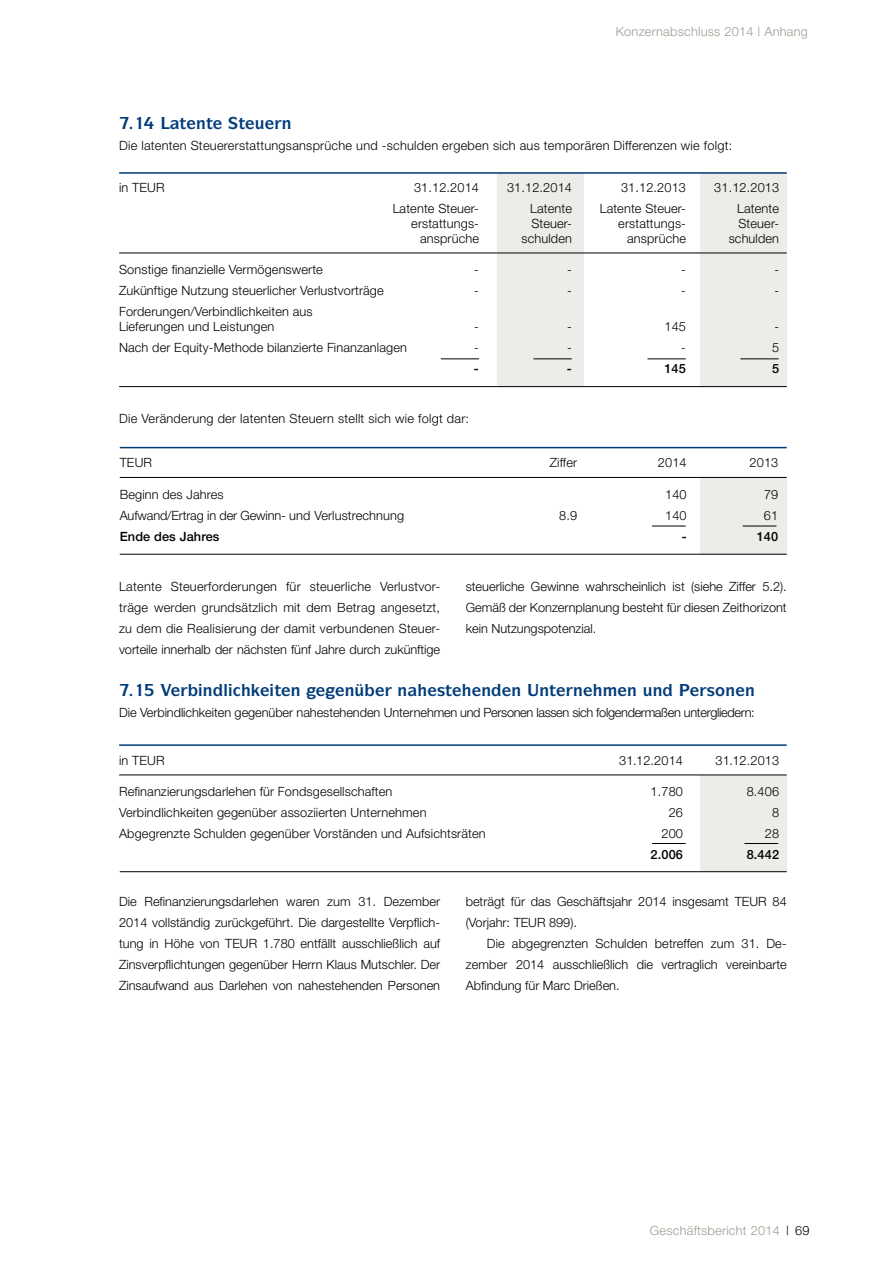
<style>
.page{position:relative;width:893px;height:1263px;background:#fff}
.page>*{position:absolute;margin:0;border:0;box-sizing:border-box;transform-origin:0 0}
.t1{font:700 18px "Symbol EFOP";color:#003b79}
.t2{font:300 12.75px/21px "Helvetica Neue";letter-spacing:.01em;color:#000}
.t3{font:300 12.75px "Helvetica Neue";letter-spacing:.02em;color:#9d9c90}
.t4{font:300 12.75px "Helvetica Neue";letter-spacing:-.01em;color:#000}
.t5{font:500 12.75px "Helvetica Neue";letter-spacing:.01em;color:#000}
.s1{color:#000}
</style>
<div class="page">
<div style="left:700px;top:775px;width:87px;height:97px;background:#edece9"></div>
<hr style="left:119px;top:744px;width:668px;height:2px;background:#003b79">
<hr style="left:119px;top:774px;width:668px;height:1px;background:#000">
<div style="left:700px;top:172px;width:87px;height:215px;background:#edece9"></div>
<div style="left:498px;top:172px;width:86px;height:215px;background:#edece9"></div>
<hr style="left:119px;top:172px;width:668px;height:2px;background:#003b79">
<hr style="left:119px;top:253px;width:668px;height:1px;background:#000">
<hr style="left:119px;top:386px;width:668px;height:1px;background:#000">
<hr style="left:441px;top:358px;width:38px;height:1px;background:#000">
<hr style="left:533px;top:358px;width:39px;height:1px;background:#000">
<hr style="left:647px;top:358px;width:39px;height:1px;background:#000">
<hr style="left:740px;top:358px;width:39px;height:1px;background:#000">
<div style="left:700px;top:477px;width:87px;height:78px;background:#edece9"></div>
<hr style="left:652px;top:526px;width:34px;height:1px;background:#000">
<hr style="left:652px;top:843px;width:34px;height:1px;background:#000">
<hr style="left:744px;top:843px;width:34px;height:1px;background:#000">
<hr style="left:743px;top:526px;width:33px;height:1px;background:#000">
<hr style="left:120px;top:447px;width:667px;height:1px;background:#003b79">
<hr style="left:120px;top:477px;width:667px;height:1px;background:#000">
<hr style="left:120px;top:554px;width:667px;height:1px;background:#000">
<hr style="left:120px;top:871px;width:667px;height:1px;background:#000">
<p class="t3" style="left:616px;top:23px;width:194px">Konzernabschluss 2014 | Anhang</p>
<h1 class="t1" style="left:144px;top:112px;width:71px">✔ ▼ ■▼</h1>
<h1 class="t1" style="left:238px;top:112px;width:55px">▼◆ ■</h1>
<p class="t2" style="left:119px;top:134px;width:615px">Die latenten Steuererstattungsansprüche und -schulden ergeben sich aus temporären Differenzen wie folgt:</p>
<p class="t2" style="left:119px;top:176px;width:47px">in TEUR</p>
<p class="t2" style="left:414px;top:176px;width:66px">31.12.2014</p>
<p class="t2" style="left:507px;top:176px;width:66px">31.12.2014</p>
<p class="t2" style="left:621px;top:176px;width:66px">31.12.2013</p>
<p class="t2" style="left:714px;top:176px;width:66px">31.12.2013</p>
<p class="t2" style="left:393px;top:197px;width:88px">Latente Steuer-</p>
<p class="t2" style="left:530px;top:197px;width:43px">Latente</p>
<p class="t2" style="left:600px;top:197px;width:88px">Latente Steuer-</p>
<p class="t2" style="left:737px;top:197px;width:43px">Latente</p>
<p class="t2" style="left:411px;top:212px;width:69px">erstattungs-</p>
<p class="t2" style="left:531px;top:212px;width:42px">Steuer-</p>
<p class="t2" style="left:618px;top:212px;width:69px">erstattungs-</p>
<p class="t2" style="left:738px;top:212px;width:42px">Steuer-</p>
<p class="t2" style="left:420px;top:227px;width:60px">ansprüche</p>
<p class="t2" style="left:521px;top:227px;width:52px">schulden</p>
<p class="t2" style="left:627px;top:227px;width:60px">ansprüche</p>
<p class="t2" style="left:729px;top:227px;width:52px">schulden</p>
<p class="t2" style="left:119px;top:259px;width:205px">Sonstige finanzielle Vermögenswerte</p>
<p class="t2" style="left:474px;top:259px;width:6px">-</p>
<p class="t2" style="left:567px;top:259px;width:6px">-</p>
<p class="t2" style="left:681px;top:259px;width:6px">-</p>
<p class="t2" style="left:774px;top:259px;width:6px">-</p>
<p class="t2" style="left:119px;top:280px;width:266px">Zukünftige Nutzung steuerlicher Verlustvorträge</p>
<p class="t2" style="left:474px;top:280px;width:6px">-</p>
<p class="t2" style="left:567px;top:280px;width:6px">-</p>
<p class="t2" style="left:681px;top:280px;width:6px">-</p>
<p class="t2" style="left:774px;top:280px;width:6px">-</p>
<p class="t2" style="left:119px;top:304px;width:195px;line-height:15.3px">Forderungen/Verbindlichkeiten aus<br>Lieferungen und Leistungen</p>
<p class="t2" style="left:474px;top:316px;width:6px">-</p>
<p class="t2" style="left:567px;top:316px;width:6px">-</p>
<p class="t2" style="left:664px;top:316px;width:23px">145</p>
<p class="t2" style="left:774px;top:316px;width:6px">-</p>
<p class="t2" style="left:119px;top:337px;width:289px">Nach der Equity-Methode bilanzierte Finanzanlagen</p>
<p class="t2" style="left:474px;top:337px;width:6px">-</p>
<p class="t2" style="left:567px;top:337px;width:6px">-</p>
<p class="t2" style="left:681px;top:337px;width:6px">-</p>
<p class="t2" style="left:772px;top:337px;width:9px">5</p>
<p class="t5" style="left:474px;top:361px;width:6px">-</p>
<p class="t5" style="left:567px;top:361px;width:6px">-</p>
<p class="t5" style="left:664px;top:361px;width:23px">145</p>
<p class="t5" style="left:772px;top:361px;width:9px">5</p>
<p class="t2" style="left:119px;top:407px;width:351px">Die Veränderung der latenten Steuern stellt sich wie folgt dar:</p>
<p class="t2" style="left:120px;top:452px;width:34px">TEUR</p>
<p class="t2" style="left:550px;top:452px;width:29px">Ziffer</p>
<p class="t2" style="left:658px;top:452px;width:30px">2014</p>
<p class="t2" style="left:750px;top:452px;width:30px">2013</p>
<p class="t2" style="left:120px;top:483px;width:105px">Beginn des Jahres</p>
<p class="t2" style="left:665px;top:483px;width:23px">140</p>
<p class="t2" style="left:764px;top:483px;width:16px">79</p>
<p class="t4" style="left:120px;top:507px;width:286px">Aufwand/Ertrag in der Gewinn- und Verlustrechnung</p>
<p class="t2" style="left:559px;top:504px;width:19px">8.9</p>
<p class="t2" style="left:665px;top:504px;width:23px">140</p>
<p class="t2" style="left:764px;top:504px;width:16px">61</p>
<p class="t5" style="left:120px;top:528px;width:101px">Ende des Jahres</p>
<p class="t5" style="left:682px;top:528px;width:6px">-</p>
<p class="t5" style="left:757px;top:528px;width:23px">140</p>
<p class="t2" style="left:119px;top:575px;width:323px">Latente Steuerforderungen für steuerliche Verlustvor&shy;träge werden grundsätzlich mit dem Betrag angesetzt, zu dem die Realisierung der damit verbundenen Steuer&shy;vorteile innerhalb der nächsten fünf Jahre durch zukünftige</p>
<p class="t2" style="left:466px;top:575px;width:323px;text-align:justify">steuerliche Gewinne wahrscheinlich ist (siehe Ziffer 5.2).<br>Gemäß der Konzernplanung besteht für diesen Zeithorizont kein Nutzungspotenzial.</p>
<h1 class="t1" style="left:398px;top:679px;width:56px">■ ▲▼</h1>
<h1 class="t1" style="left:481px;top:679px;width:103px">■ ■ ■▼■</h1>
<h1 class="t1" style="left:627px;top:679px;width:37px">■ ◆■</h1>
<h1 class="t1" style="left:707px;top:679px;width:49px">▲□■ ■</h1>
<p class="t2" style="left:119px;top:701px;width:637px">Die Verbindlichkeiten gegenüber nahestehenden Unternehmen und Personen lassen sich folgendermaßen untergliedern:</p>
<p class="t2" style="left:119px;top:749px;width:47px">in TEUR</p>
<p class="t2" style="left:619px;top:749px;width:65px">31.12.2014</p>
<p class="t2" style="left:716px;top:749px;width:65px">31.12.2013</p>
<p class="t2" style="left:119px;top:781px;width:275px">Refinanzierungsdarlehen für Fondsgesellschaften</p>
<p class="t2" style="left:651px;top:781px;width:34px">1.780</p>
<p class="t2" style="left:747px;top:781px;width:34px">8.406</p>
<p class="t2" style="left:119px;top:802px;width:309px">Verbindlichkeiten gegenüber assoziierten Unternehmen</p>
<p class="t2" style="left:669px;top:802px;width:16px">26</p>
<p class="t2" style="left:772px;top:802px;width:9px">8</p>
<p class="t2" style="left:119px;top:823px;width:368px">Abgegrenzte Schulden gegenüber Vorständen und Aufsichtsräten</p>
<p class="t2" style="left:661px;top:823px;width:23px">200</p>
<p class="t2" style="left:765px;top:823px;width:16px">28</p>
<p class="t5" style="left:651px;top:847px;width:34px">2.006</p>
<p class="t5" style="left:747px;top:847px;width:34px">8.442</p>
<p class="t2" style="left:119px;top:890px;width:323px;text-align:justify">Die Refinanzierungsdarlehen waren zum 31. Dezember 2014 vollständig zurückgeführt. Die dargestellte Verpflich&shy;tung in Höhe von TEUR 1.780 entfällt ausschließlich auf Zinsverpflichtungen gegenüber Herrn Klaus Mutschler. Der Zinsaufwand aus Darlehen von nahestehenden Personen</p>
<p class="t2" style="left:466px;top:890px;width:323px">beträgt für das Geschäftsjahr 2014 insgesamt TEUR 84 (Vorjahr: TEUR 899).</p>
<p class="t2" style="left:466px;top:932px;width:323px;text-align:justify;text-indent:21px">Die abgegrenzten Schulden betreffen zum 31. De&shy;zember 2014 ausschließlich die vertraglich vereinbarte Abfindung für Marc Drießen.</p>
<p class="t3" style="left:650px;top:1222px;width:161px">Geschäftsbericht 2014 <span class="s1">| 69</span></p>
</div>
